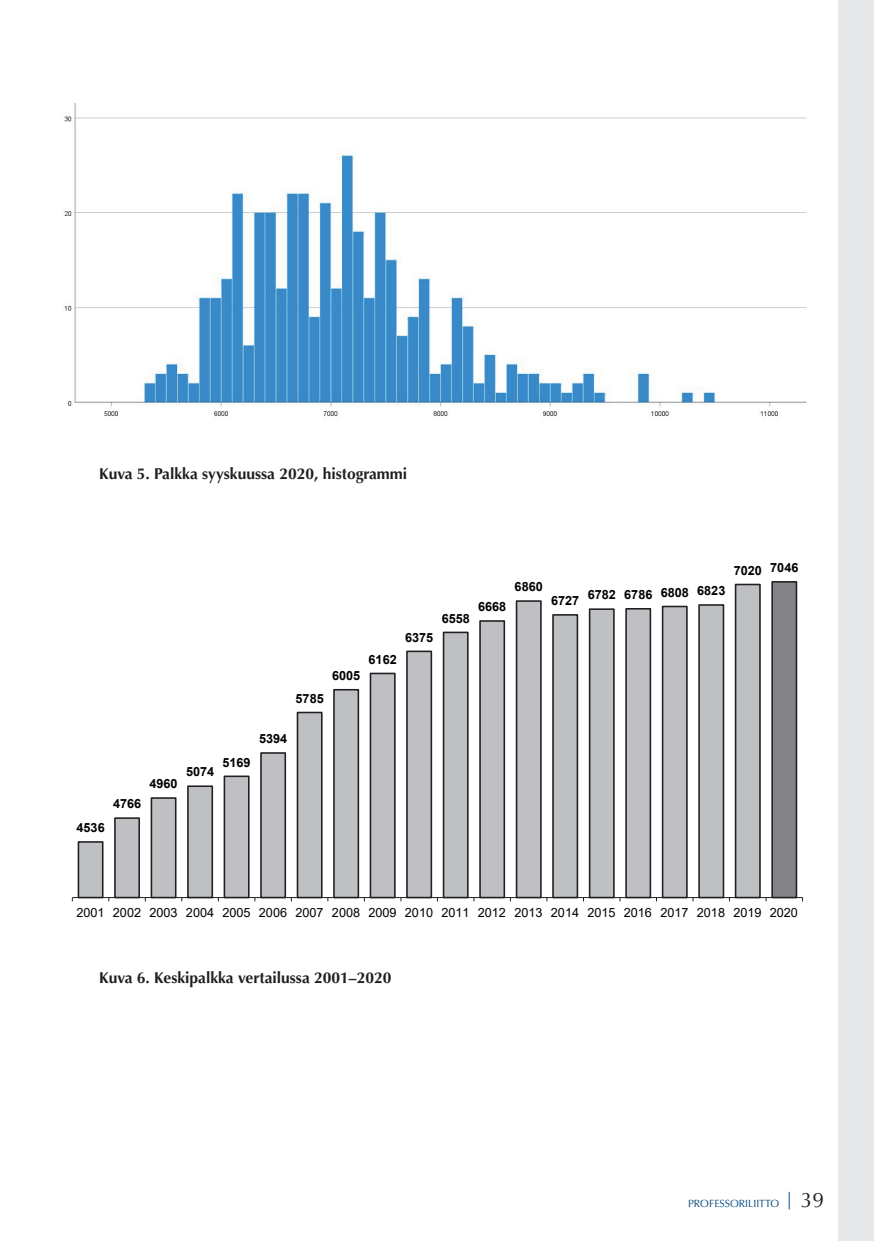
<style>
.page{position:relative;width:874px;height:1241px;background:#fff}
.page>*{position:absolute;margin:0;border:0;box-sizing:border-box;transform-origin:0 0}
.t1{font:700 15.75px "Optima LT Std";color:#231f20}
.t2{font:700 12.6px "Arial";color:#000}
.t3{font:12.6px "Arial";color:#000}
.t4{font:10.5px "Optima LT Std";color:#01487e}
.s1{font-size:21px;color:#231f20}
</style>
<div class="page">
<div style="left:837px;top:0;width:36px;height:1240px;background:#e6e7e9"></div>
<img style="left:64px;top:103px;width:743px;height:315px">
<div style="left:771px;top:581px;width:25px;height:316px;background:#818386"></div>
<div style="left:771px;top:581px;width:25px;height:317px;border:2px solid #231f20"></div>
<svg style="left:77px;top:583px;width:684px;height:314px"></svg>
<hr style="left:72px;top:897px;width:730px;height:1px;background:#231f20">
<p class="t1" style="left:99px;top:464px;width:309px">Kuva 5. Palkka syyskuussa 2020, histogrammi</p>
<p class="t2" style="left:295px;top:689px;width:30px">5785</p>
<p class="t2" style="left:332px;top:666px;width:30px">6005</p>
<p class="t2" style="left:368px;top:650px;width:30px">6162</p>
<p class="t2" style="left:405px;top:628px;width:30px">6375</p>
<p class="t2" style="left:441px;top:609px;width:30px">6558</p>
<p class="t2" style="left:478px;top:597px;width:30px">6668</p>
<p class="t2" style="left:514px;top:578px;width:30px">6860</p>
<p class="t2" style="left:551px;top:591px;width:30px">6727</p>
<p class="t2" style="left:587px;top:584px;width:139px">6782 6786 6808 6823</p>
<p class="t2" style="left:733px;top:560px;width:66px">7020 7046</p>
<p class="t2" style="left:76px;top:818px;width:30px">4536</p>
<p class="t2" style="left:113px;top:794px;width:30px">4766</p>
<p class="t2" style="left:149px;top:774px;width:30px">4960</p>
<p class="t2" style="left:186px;top:762px;width:30px">5074</p>
<p class="t2" style="left:222px;top:753px;width:30px">5169</p>
<p class="t2" style="left:259px;top:729px;width:30px">5394</p>
<p class="t3" style="left:76px;top:903px;width:722px">2001 2002 2003 2004 2005 2006 2007 2008 2009 2010 2011 2012 2013 2014 2015 2016 2017 2018 2019 2020</p>
<p class="t1" style="left:99px;top:967px;width:293px">Kuva 6. Keskipalkka vertailussa 2001–2020</p>
<p class="t4" style="left:687px;top:1197px;width:138px">PROFESSORILIITTO <sup>|</sup> <span class="s1">39</span></p>
</div>
